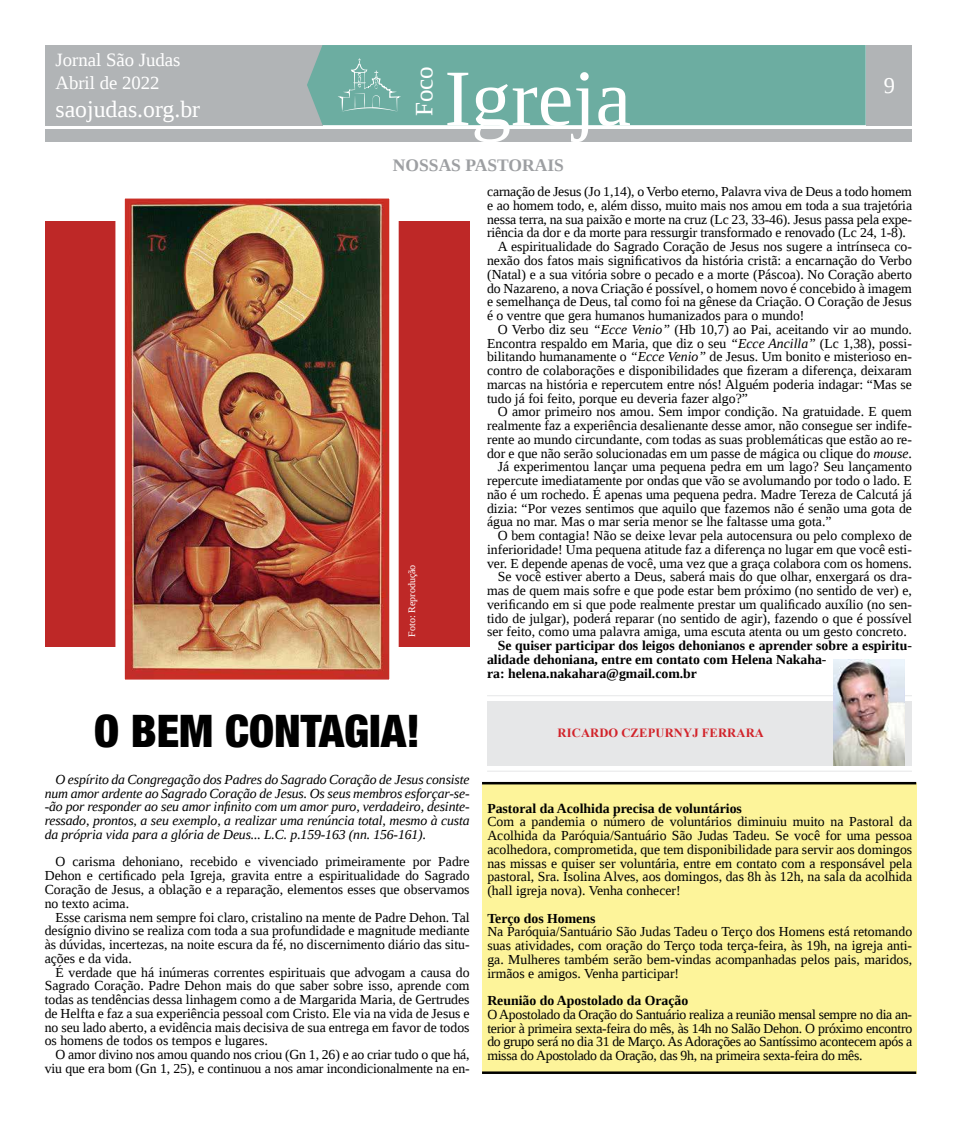
<style>
.page{position:relative;width:957px;height:1124px;background:#fff}
.page>*{position:absolute;margin:0;border:0;box-sizing:border-box;transform-origin:0 0}
.t1{font:80px "Liberation Serif";color:#fff}
.t2{font:900 condensed 45px "Helvetica Neue LT Std";color:#000}
.t3{font:25px "Liberation Serif";color:#fff}
.t4{font:23.75px "Liberation Serif";color:#fff}
.t5{font:22.5px "Liberation Serif";color:#fff}
.t6{font:18.75px/22.5px "Liberation Serif";color:#fff}
.t7{font:700 17.5px "Liberation Serif";color:#9d9fa2}
.t8{font:13.75px/13.8px "Liberation Serif";color:#000;text-align:justify}
.t9{font:italic 13.75px/13.8px "Liberation Serif";letter-spacing:-.01em;color:#000;text-align:justify}
.t10{font:700 13.75px/13.8px "Liberation Serif";color:#000}
.t11{font:700 12.5px "Times New Roman";letter-spacing:.015em;color:#d2232a}
.t12{font:10px "Liberation Serif";color:#fff}
.s1{font-style:italic}
</style>
<div class="page">
<div style="left:867px;top:45px;width:45px;height:80px;background:#b1b4b6"></div>
<div style="left:45px;top:45px;width:277px;height:80px;background:#b1b4b6"></div>
<div style="left:45px;top:128px;width:867px;height:13px;background:#b1b4b6"></div>
<div style="left:482px;top:783px;width:434px;height:290px;background:#fdf49a"></div>
<div style="left:307px;top:45px;width:558px;height:80px;background:#6cada1"></div>
<svg style="left:337px;top:58px;width:64px;height:54px;background:#78b3a8"></svg>
<div style="left:45px;top:221px;width:424px;height:426px;background:#be2827"></div>
<img style="left:125px;top:199px;width:264px;height:480px">
<div style="left:115px;top:189px;width:284px;height:500px;border:9px solid #fff"></div>
<div style="left:487px;top:701px;width:425px;height:64px;background:#e6e7e8"></div>
<hr style="left:487px;top:695px;width:425px;height:1px;background:#e6e7e8">
<hr style="left:487px;top:770px;width:425px;height:1px;background:#e6e7e8">
<img style="left:833px;top:659px;width:71px;height:106px">
<hr style="left:482px;top:781px;width:434px;height:3px;background:#000">
<hr style="left:482px;top:1071px;width:434px;height:2px;background:#000">
<h3 class="t6" style="left:55px;top:48px;width:126px">Jornal São Judas<br>Abril de 2022</h3>
<h3 class="t4" style="left:55px;top:94px;width:146px">saojudas.org.br</h3>
<h3 class="t3" style="left:408px;top:116px;width:51px;rotate:-90deg">Foco</h3>
<h1 class="t1" style="left:444px;top:47px;width:188px">Igreja</h1>
<p class="t7" style="left:393px;top:153px;width:173px">NOSSAS PASTORAIS</p>
<h3 class="t5" style="left:884px;top:71px;width:13px">9</h3>
<p class="t12" style="left:405px;top:636px;width:73px;rotate:-90deg">Foto: Reprodução</p>
<p class="t8" style="left:487px;top:185px;width:426px">carnação de Jesus (Jo 1,14), o Verbo eterno, Palavra viva de Deus a todo homem</p>
<p class="t8" style="left:487px;top:198px;width:426px">e ao homem todo, e, além disso, muito mais nos amou em toda a sua trajetória</p>
<p class="t8" style="left:487px;top:212px;width:426px">nessa terra, na sua paixão e morte na cruz (Lc 23, 33-46). Jesus passa pela expe-</p>
<p class="t8" style="left:487px;top:226px;width:420px">riência da dor e da morte para ressurgir transformado e renovado (Lc 24, 1-8).</p>
<p class="t8" style="left:498px;top:240px;width:416px">A espiritualidade do Sagrado Coração de Jesus nos sugere a intrínseca co-</p>
<p class="t8" style="left:487px;top:253px;width:426px">nexão dos fatos mais significativos da história cristã: a encarnação do Verbo</p>
<p class="t8" style="left:487px;top:267px;width:426px">(Natal) e a sua vitória sobre o pecado e a morte (Páscoa). No Coração aberto</p>
<p class="t8" style="left:487px;top:281px;width:426px">do Nazareno, a nova Criação é possível, o homem novo é concebido à imagem</p>
<p class="t8" style="left:487px;top:295px;width:426px">e semelhança de Deus, tal como foi na gênese da Criação. O Coração de Jesus</p>
<p class="t8" style="left:487px;top:308px;width:319px">é o ventre que gera humanos humanizados para o mundo!</p>
<p class="t8" style="left:498px;top:322px;width:416px">O Verbo diz seu <span class="s1">“Ecce Venio”</span> (Hb 10,7) ao Pai, aceitando vir ao mundo.</p>
<p class="t8" style="left:487px;top:336px;width:426px">Encontra respaldo em Maria, que diz o seu <span class="s1">“Ecce Ancilla”</span> (Lc 1,38), possi-</p>
<p class="t8" style="left:487px;top:350px;width:426px">bilitando humanamente o <span class="s1">“Ecce Venio”</span> de Jesus. Um bonito e misterioso en-</p>
<p class="t8" style="left:487px;top:363px;width:426px">contro de colaborações e disponibilidades que fizeram a diferença, deixaram</p>
<p class="t8" style="left:487px;top:377px;width:426px">marcas na história e repercutem entre nós! Alguém poderia indagar: “Mas se</p>
<p class="t8" style="left:487px;top:391px;width:262px">tudo já foi feito, porque eu deveria fazer algo?”</p>
<p class="t8" style="left:498px;top:405px;width:416px">O amor primeiro nos amou. Sem impor condição. Na gratuidade. E quem</p>
<p class="t8" style="left:487px;top:418px;width:426px">realmente faz a experiência desalienante desse amor, não consegue ser indife-</p>
<p class="t8" style="left:487px;top:432px;width:426px">rente ao mundo circundante, com todas as suas problemáticas que estão ao re-</p>
<p class="t8" style="left:487px;top:446px;width:426px">dor e que não serão solucionadas em um passe de mágica ou clique do <span class="s1">mouse</span>.</p>
<p class="t8" style="left:498px;top:460px;width:416px">Já experimentou lançar uma pequena pedra em um lago? Seu lançamento</p>
<p class="t8" style="left:487px;top:473px;width:426px">repercute imediatamente por ondas que vão se avolumando por todo o lado. E</p>
<p class="t8" style="left:487px;top:487px;width:426px">não é um rochedo. É apenas uma pequena pedra. Madre Tereza de Calcutá já</p>
<p class="t8" style="left:487px;top:501px;width:426px">dizia: “Por vezes sentimos que aquilo que fazemos não é senão uma gota de</p>
<p class="t8" style="left:487px;top:515px;width:346px">água no mar. Mas o mar seria menor se lhe faltasse uma gota.”</p>
<p class="t8" style="left:498px;top:528px;width:416px">O bem contagia! Não se deixe levar pela autocensura ou pelo complexo de</p>
<p class="t8" style="left:487px;top:542px;width:426px">inferioridade! Uma pequena atitude faz a diferença no lugar em que você esti-</p>
<p class="t8" style="left:487px;top:556px;width:426px">ver. E depende apenas de você, uma vez que a graça colabora com os homens.</p>
<p class="t8" style="left:498px;top:570px;width:416px">Se você estiver aberto a Deus, saberá mais do que olhar, enxergará os dra-</p>
<p class="t8" style="left:487px;top:583px;width:426px">mas de quem mais sofre e que pode estar bem próximo (no sentido de ver) e,</p>
<p class="t8" style="left:487px;top:597px;width:426px">verificando em si que pode realmente prestar um qualificado auxílio (no sen-</p>
<p class="t8" style="left:487px;top:611px;width:426px">tido de julgar), poderá reparar (no sentido de agir), fazendo o que é possível</p>
<p class="t8" style="left:487px;top:625px;width:421px">ser feito, como uma palavra amiga, uma escuta atenta ou um gesto concreto.</p>
<p class="t10" style="left:487px;top:638px;width:426px;text-indent:11px">Se quiser participar dos leigos dehonianos e aprender sobre a espiritu&shy;alidade dehoniana, entre em contato com Helena Nakaha-<br>ra: helena.nakahara@gmail.com.br</p>
<h2 class="t2" style="left:94px;top:702px;width:327px">O BEM CONTAGIA!</h2>
<p class="t9" style="left:45px;top:772px;width:426px;text-indent:11px">O espírito da Congregação dos Padres do Sagrado Coração de Jesus consiste num amor ardente ao Sagrado Coração de Jesus. Os seus membros esforçar-se--ão por responder ao seu amor infinito com um amor puro, verdadeiro, desinte&shy;ressado, prontos, a seu exemplo, a realizar uma renúncia total, mesmo à custa da própria vida para a glória de Deus... L.C. p.159-163 (nn. 156-161).</p>
<p class="t8" style="left:45px;top:854px;width:426px;text-indent:11px">O carisma dehoniano, recebido e vivenciado primeiramente por Padre Dehon e certificado pela Igreja, gravita entre a espiritualidade do Sagrado Coração de Jesus, a oblação e a reparação, elementos esses que observamos no texto acima.</p>
<p class="t8" style="left:45px;top:909px;width:426px;text-indent:11px">Esse carisma nem sempre foi claro, cristalino na mente de Padre Dehon. Tal desígnio divino se realiza com toda a sua profundidade e magnitude mediante às dúvidas, incertezas, na noite escura da fé, no discernimento diário das situ&shy;ações e da vida.</p>
<p class="t8" style="left:45px;top:964px;width:426px;text-indent:11px">É verdade que há inúmeras correntes espirituais que advogam a causa do Sagrado Coração. Padre Dehon mais do que saber sobre isso, aprende com todas as tendências dessa linhagem como a de Margarida Maria, de Gertrudes de Helfta e faz a sua experiência pessoal com Cristo. Ele via na vida de Jesus e no seu lado aberto, a evidência mais decisiva de sua entrega em favor de todos os homens de todos os tempos e lugares.</p>
<p class="t8" style="left:45px;top:1047px;width:426px;text-align:right">O amor divino nos amou quando nos criou (Gn 1, 26) e ao criar tudo o que há, viu que era bom (Gn 1, 25), e continuou a nos amar incondicionalmente na en-</p>
<p class="t11" style="left:557px;top:723px;width:208px">RICARDO CZEPURNYJ FERRARA</p>
<p class="t10" style="left:487px;top:800px;width:256px">Pastoral da Acolhida precisa de voluntários</p>
<p class="t8" style="left:487px;top:814px;width:426px">Com a pandemia o número de voluntários diminuiu muito na Pastoral da Acolhida da Paróquia/Santuário São Judas Tadeu. Se você for uma pessoa acolhedora, comprometida, que tem disponibilidade para servir aos domingos nas missas e quiser ser voluntária, entre em contato com a responsável pela pastoral, Sra. Isolina Alves, aos domingos, das 8h às 12h, na sala da acolhida (hall igreja nova). Venha conhecer!</p>
<p class="t10" style="left:487px;top:910px;width:109px">Terço dos Homens</p>
<p class="t8" style="left:487px;top:924px;width:426px">Na Paróquia/Santuário São Judas Tadeu o Terço dos Homens está retomando suas atividades, com oração do Terço toda terça-feira, às 19h, na igreja anti&shy;ga. Mulheres também serão bem-vindas acompanhadas pelos pais, maridos, irmãos e amigos. Venha participar!</p>
<p class="t10" style="left:487px;top:993px;width:202px">Reunião do Apostolado da Oração</p>
<p class="t8" style="left:487px;top:1007px;width:426px">O Apostolado da Oração do Santuário realiza a reunião mensal sempre no dia an&shy;terior à primeira sexta-feira do mês, às 14h no Salão Dehon. O próximo encontro do grupo será no dia 31 de Março. As Adorações ao Santíssimo acontecem após a missa do Apostolado da Oração, das 9h, na primeira sexta-feira do mês.</p>
</div>
